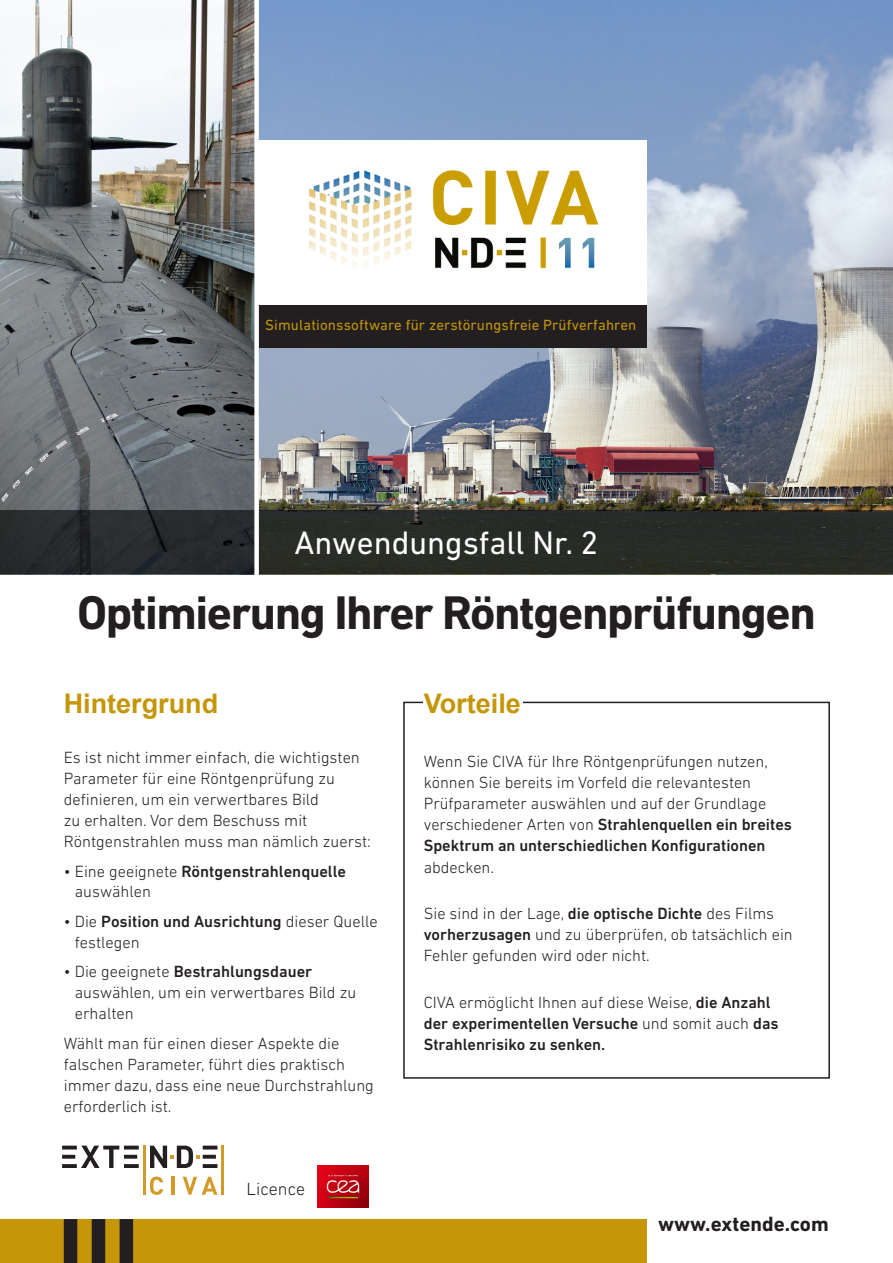
<style>
.page{position:relative;width:893px;height:1263px;background:#fff}
.page>*{position:absolute;margin:0;border:0;box-sizing:border-box;transform-origin:0 0}
.t1{font:700 48px "DIN Next LT Pro";letter-spacing:-.03em;color:#231f20}
.t2{font:33px "DIN Next LT Pro";color:#fff}
.t3{font:700 27px "Arial";color:#c49608}
.t4{font:700 21px "DIN Next LT Pro";color:#231f20}
.t5{font:300 18px "DIN Next LT Pro";color:#231f20}
.t6{font:300 16.5px/21px "DIN Next LT Pro";color:#231f20}
.t7{font:500 16.5px/21px "DIN Next LT Pro";color:#231f20}
.t8{font:15px "DIN Next LT Pro";letter-spacing:.01em;color:#c49608}
.s1{font-weight:500}
.s2{font-weight:300}
</style>
<div class="page">
<img style="left:259px;top:0;width:634px;height:510px">
<img style="left:0;top:0;width:254px;height:575px">
<div style="left:0;top:510px;width:893px;height:64px;background:#282c28"></div>
<svg style="left:150px;top:1176px;width:13px;height:19px"></svg>
<hr style="left:172px;top:1177px;width:3px;height:18px;background:#d29b29">
<svg style="left:183px;top:1177px;width:34px;height:18px"></svg>
<svg style="left:203px;top:1145px;width:14px;height:4px"></svg>
<svg style="left:203px;top:1155px;width:13px;height:4px"></svg>
<svg style="left:203px;top:1164px;width:14px;height:4px"></svg>
<svg style="left:62px;top:1145px;width:15px;height:4px"></svg>
<svg style="left:62px;top:1155px;width:13px;height:4px"></svg>
<svg style="left:62px;top:1164px;width:15px;height:4px"></svg>
<svg style="left:81px;top:1145px;width:38px;height:23px"></svg>
<svg style="left:124px;top:1145px;width:15px;height:4px"></svg>
<svg style="left:124px;top:1155px;width:13px;height:4px"></svg>
<svg style="left:124px;top:1164px;width:15px;height:4px"></svg>
<hr style="left:143px;top:1145px;width:2px;height:50px;background:#d29b29">
<hr style="left:222px;top:1145px;width:2px;height:50px;background:#d29b29">
<svg style="left:150px;top:1145px;width:50px;height:23px"></svg>
<div style="left:0;top:1219px;width:646px;height:44px;background:#c49608"></div>
<div style="left:64px;top:1219px;width:13px;height:44px;background:#231f20"></div>
<div style="left:92px;top:1219px;width:13px;height:44px;background:#231f20"></div>
<div style="left:120px;top:1219px;width:13px;height:44px;background:#231f20"></div>
<div style="left:255px;top:140px;width:391px;height:165px;background:#fff"></div>
<div style="left:255px;top:305px;width:391px;height:43px;background:#231f20"></div>
<div style="left:254px;top:0;width:5px;height:595px;background:#fff"></div>
<div style="left:403px;top:702px;width:427px;height:377px;border:2px solid #231f20"></div>
<div style="left:424px;top:693px;width:99px;height:25px;background:#fff"></div>
<img style="left:318px;top:1165px;width:51px;height:42px">
<img style="left:309px;top:170px;width:290px;height:99px">
<p class="t8" style="left:265px;top:316px;width:373px">Simulationssoftware für zerstörungsfreie Prüfverfahren</p>
<p class="t2" style="left:295px;top:524px;width:305px">Anwendungsfall Nr. 2</p>
<p class="t1" style="left:77px;top:585px;width:740px">Optimierung Ihrer Röntgenprüfungen</p>
<p class="t3" style="left:64px;top:685px;width:156px">Hintergrund</p>
<p class="t6" style="left:64px;top:747px;width:309px">Es ist nicht immer einfach, die wichtigsten Parameter für eine Röntgenprüfung zu definieren, um ein verwertbares Bild<br>zu erhalten. Vor dem Beschuss mit Röntgenstrahlen muss man nämlich zuerst:</p>
<p class="t6" style="left:75px;top:860px;width:273px;text-indent:-11px">• Eine geeignete <span class="s1">Röntgenstrahlenquelle </span>auswählen</p>
<p class="t6" style="left:75px;top:911px;width:304px;text-indent:-11px">• Die <span class="s1">Position und Ausrichtung</span> dieser Quelle festlegen</p>
<p class="t6" style="left:75px;top:961px;width:283px;text-indent:-11px">• Die geeignete <span class="s1">Bestrahlungsdauer </span>auswählen, um ein verwertbares Bild zu erhalten</p>
<p class="t6" style="left:64px;top:1032px;width:312px">Wählt man für einen dieser Aspekte die falschen Parameter, führt dies praktisch immer dazu, dass eine neue Durchstrahlung erforderlich ist.</p>
<p class="t5" style="left:247px;top:1178px;width:60px">Licence</p>
<p class="t3" style="left:424px;top:685px;width:99px">Vorteile</p>
<p class="t6" style="left:424px;top:751px;width:370px">Wenn Sie CIVA für Ihre Röntgenprüfungen nutzen, können Sie bereits im Vorfeld die relevantesten Prüfparameter auswählen und auf der Grundlage verschiedener Arten von <span class="s1">Strahlenquellen ein breites Spektrum an unterschiedlichen Konfigurationen </span>abdecken.</p>
<p class="t6" style="left:424px;top:903px;width:370px">Sie sind in der Lage, <span class="s1">die optische Dichte</span> des Films <span class="s1">vorherzusagen</span> und zu überprüfen, ob tatsächlich ein<br>Fehler gefunden wird oder nicht.</p>
<p class="t7" style="left:424px;top:991px;width:356px"><span class="s2">CIVA ermöglicht Ihnen auf diese Weise,</span> die Anzahl der experimentellen Versuche <span class="s2">und somit auch</span> das<br>Strahlenrisiko zu senken.</p>
<p class="t4" style="left:658px;top:1211px;width:172px">www.extende.com</p>
</div>
